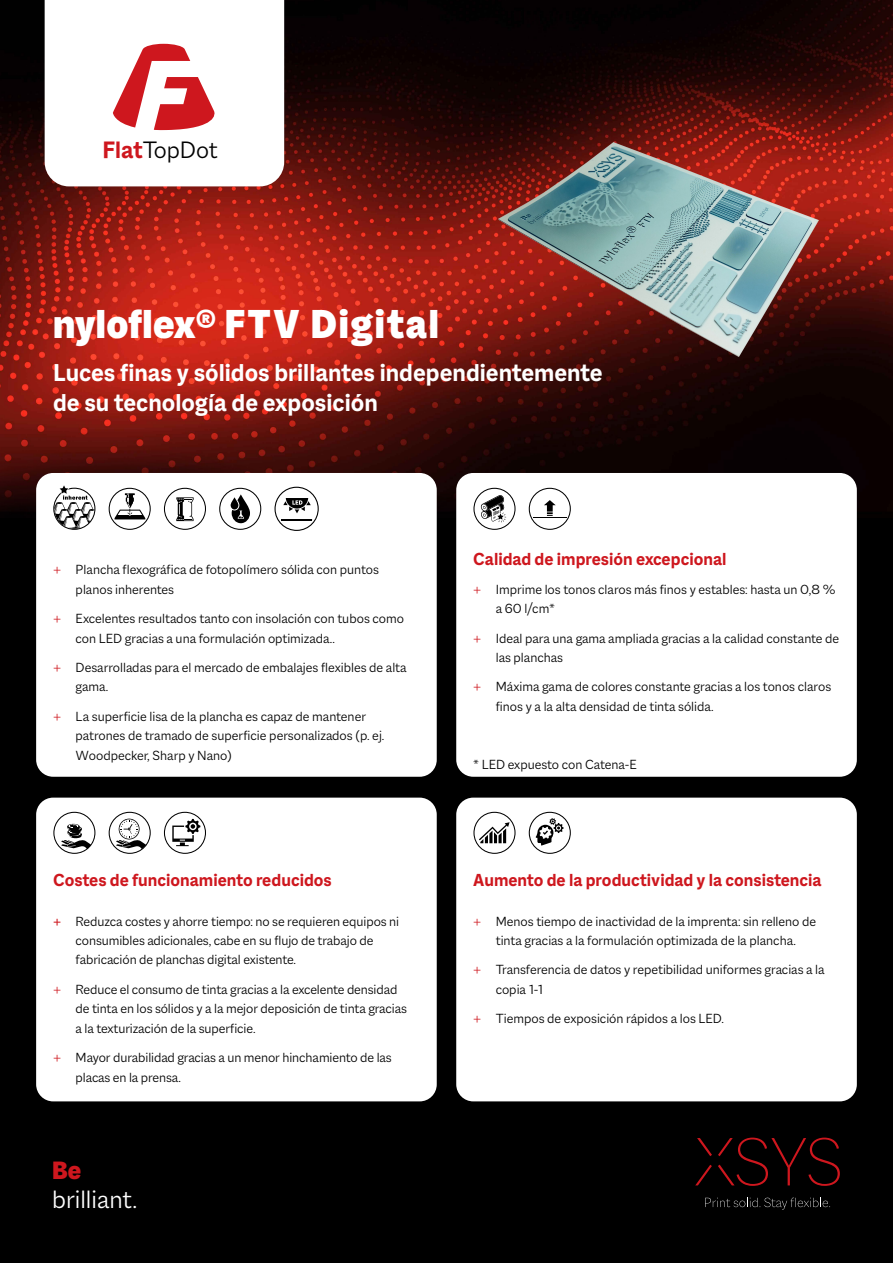
<style>
.page{position:relative;width:893px;height:1263px;background:#000}
.page>*{position:absolute;margin:0;border:0;box-sizing:border-box;transform-origin:0 0}
.t1{font:900 43.5px "Macklin Sans";letter-spacing:.04em;color:#fff}
.t2{font:300 27px "Macklin Sans";color:#fff}
.t3{font:900 27px "Macklin Sans";color:#ce171e}
.t4{font:700 26.25px/30px "Macklin Sans";color:#fff}
.t5{font:300 25.5px "Macklin Sans";color:#000}
.t6{font:700 18.75px "Macklin Sans";color:#ce171e}
.t7{font:300 14.25px/19.5px "Macklin Sans";color:#000}
.s1{font-weight:700;color:#ce171e}
.s2{color:#ce171e}
.s3{font-weight:400;color:#ce171e}
</style>
<div class="page">
<img style="left:0;top:0;width:893px;height:511px">
<svg style="left:45px;top:0;width:239px;height:186px;background:#f9e8e9"></svg>
<svg style="left:705px;top:1198px;width:125px;height:12px"></svg>
<svg style="left:697px;top:1138px;width:15px;height:18px"></svg>
<svg style="left:695px;top:1165px;width:17px;height:20px"></svg>
<svg style="left:718px;top:1137px;width:122px;height:49px"></svg>
<div style="left:36px;top:798px;width:401px;height:303px;background:#fff;border-radius:17px"></div>
<div style="left:36px;top:473px;width:401px;height:304px;background:#fff;border-radius:17px"></div>
<div style="left:456px;top:473px;width:401px;height:304px;background:#fff;border-radius:17px"></div>
<div style="left:456px;top:798px;width:401px;height:303px;background:#fff;border-radius:17px"></div>
<img style="left:424px;top:136px;width:436px;height:229px">
<svg style="left:53px;top:485px;width:43px;height:45px"></svg>
<svg style="left:164px;top:487px;width:42px;height:43px"></svg>
<svg style="left:108px;top:487px;width:43px;height:43px"></svg>
<svg style="left:219px;top:487px;width:42px;height:43px"></svg>
<svg style="left:473px;top:487px;width:43px;height:43px"></svg>
<svg style="left:528px;top:487px;width:43px;height:43px"></svg>
<hr style="left:534px;top:517px;width:33px;height:1px;background:#000">
<svg style="left:53px;top:811px;width:43px;height:43px"></svg>
<svg style="left:108px;top:811px;width:43px;height:43px"></svg>
<svg style="left:473px;top:811px;width:43px;height:43px"></svg>
<svg style="left:528px;top:811px;width:43px;height:43px"></svg>
<svg style="left:164px;top:811px;width:42px;height:43px"></svg>
<svg style="left:274px;top:486px;width:45px;height:45px"></svg>
<h3 class="t5" style="left:103px;top:136px;width:117px"><span class="s1">Flat</span>TopDot</h3>
<h1 class="t1" style="left:53px;top:299px;width:387px">nyloflex® FTV Digital</h1>
<h3 class="t4" style="left:53px;top:357px;width:551px">Luces finas y sólidos brillantes independientemente de su tecnología de exposición</h3>
<p class="t7" style="left:76px;top:560px;width:305px;text-indent:-23px"><span class="s2">+</span> Plancha flexográfica de fotopolímero sólida con puntos planos inherentes</p>
<p class="t7" style="left:76px;top:609px;width:330px;text-indent:-23px"><span class="s2">+</span> Excelentes resultados tanto con insolación con tubos como con LED gracias a una formulación optimizada..</p>
<p class="t7" style="left:76px;top:657px;width:333px;text-indent:-23px"><span class="s2">+</span> Desarrolladas para el mercado de embalajes flexibles de alta gama.</p>
<p class="t7" style="left:76px;top:706px;width:310px;text-indent:-23px"><span class="s2">+</span> La superficie lisa de la plancha es capaz de mantener patrones de tramado de superficie personalizados (p. ej.<br>Woodpecker, Sharp y Nano)</p>
<h3 class="t6" style="left:53px;top:869px;width:280px">Costes de funcionamiento reducidos</h3>
<p class="t7" style="left:76px;top:911px;width:325px;text-indent:-23px"><span class="s3">+</span> Reduzca costes y ahorre tiempo: no se requieren equipos ni consumibles adicionales, cabe en su flujo de trabajo de fabricación de planchas digital existente.</p>
<p class="t7" style="left:76px;top:979px;width:333px;text-indent:-23px"><span class="s2">+</span> Reduce el consumo de tinta gracias a la excelente densidad de tinta en los sólidos y a la mejor deposición de tinta gracias a la texturización de la superficie.</p>
<p class="t7" style="left:76px;top:1047px;width:318px;text-indent:-23px"><span class="s2">+</span> Mayor durabilidad gracias a un menor hinchamiento de las placas en la prensa.</p>
<h2 class="t3" style="left:52px;top:1155px;width:31px">Be</h2>
<h2 class="t2" style="left:52px;top:1184px;width:87px">brilliant.</h2>
<h3 class="t6" style="left:473px;top:548px;width:255px">Calidad de impresión excepcional</h3>
<p class="t7" style="left:496px;top:579px;width:341px;text-indent:-23px"><span class="s2">+</span> Imprime los tonos claros más finos y estables: hasta un 0,8 % a 60 l/cm*</p>
<p class="t7" style="left:496px;top:628px;width:345px;text-indent:-23px"><span class="s2">+</span> Ideal para una gama ampliada gracias a la calidad constante de las planchas</p>
<p class="t7" style="left:496px;top:677px;width:337px;text-indent:-23px"><span class="s2">+</span> Máxima gama de colores constante gracias a los tonos claros finos y a la alta densidad de tinta sólida.</p>
<p class="t7" style="left:473px;top:755px;width:165px">* LED expuesto con Catena-E</p>
<h3 class="t6" style="left:473px;top:869px;width:350px">Aumento de la productividad y la consistencia</h3>
<p class="t7" style="left:473px;top:911px;width:344px;text-align:center"><span class="s2">+</span> Menos tiempo de inactividad de la imprenta: sin relleno de tinta gracias a la formulación optimizada de la plancha.</p>
<p class="t7" style="left:496px;top:960px;width:330px;text-indent:-23px"><span class="s2">+</span> Transferencia de datos y repetibilidad uniformes gracias a la copia 1-1</p>
<p class="t7" style="left:473px;top:1008px;width:252px"><span class="s2">+</span> Tiempos de exposición rápidos a los LED.</p>
</div>
